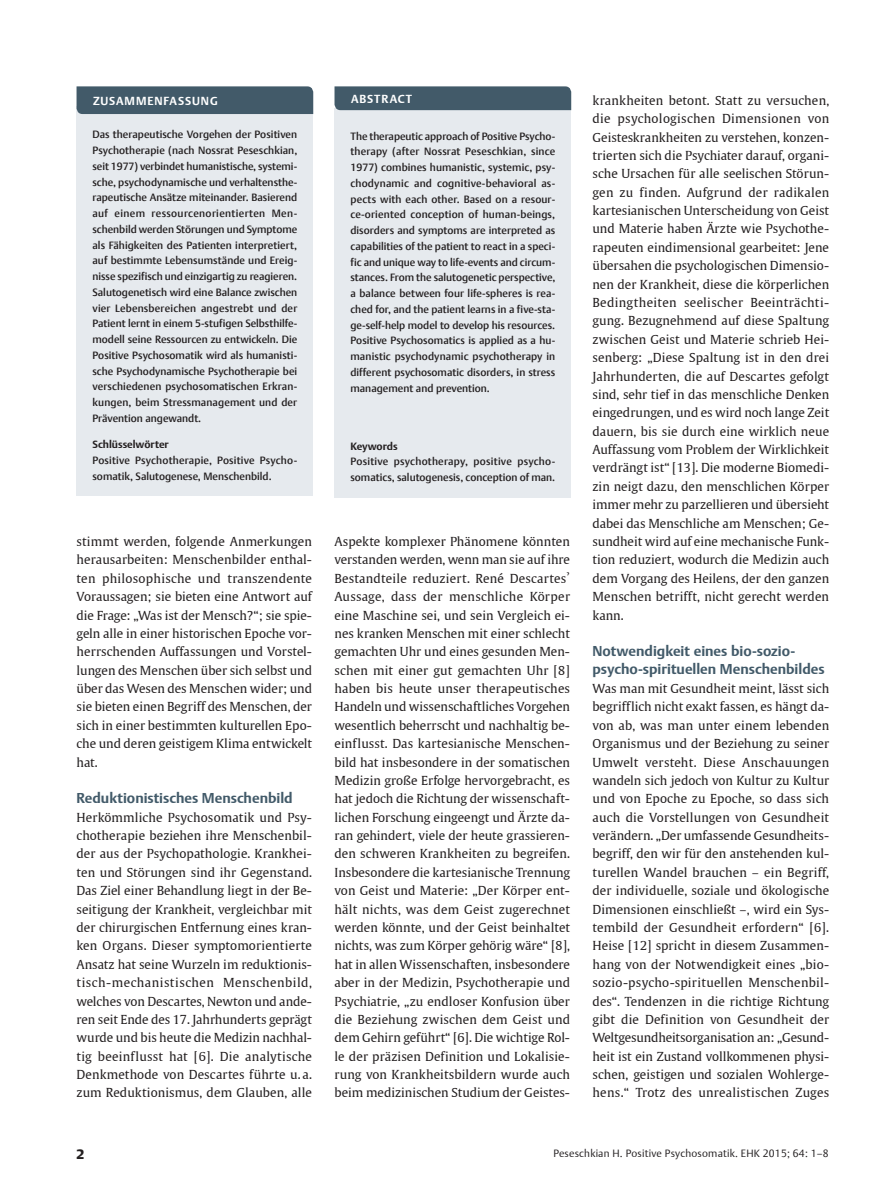
<style>
.page{position:relative;width:893px;height:1191px;background:#fff}
.page>*{position:absolute;margin:0;border:0;box-sizing:border-box;transform-origin:0 0}
.Überschrift_1_1_1{font:700 14.25px/18px "Thieme Argo 2011";color:#425a69}
._03_g1_Mustervorlage{font:900 13.5px "Thieme Argo 2011";color:#231f20}
.Grundschrift{font:12.3px/18.3px "Thieme Gulliver 2011";letter-spacing:.005em;color:#231f20;text-align:justify}
.Grundschrift_Einzug{font:12.3px/18.3px "Thieme Gulliver 2011";color:#231f20;text-align:justify}
.Überschrift_Zusammen{font:700 11.7px "Thieme Argo 2011";letter-spacing:.08em;color:#fff}
.Text_Abstract{font:500 10.5px/15.8px "Thieme Argo 2011";color:#231f20;text-align:justify}
._03_g3_Mustervorlage{font:300 10.5px "Thieme Argo 2011";letter-spacing:.02em;color:#231f20}
.Überschrift_Schlüsse{font:700 10.5px "Thieme Argo 2011";color:#231f20}
</style>
<div class="page">
<div style="left:77px;top:107px;width:236px;height:389px;background:#e6eaee"></div>
<div style="left:77px;top:86px;width:236px;height:28px;background:#425a69"></div>
<div style="left:334px;top:108px;width:237px;height:389px;background:#e6eaee"></div>
<div style="left:334px;top:86px;width:237px;height:24px;background:#425a69"></div>
<p class="Überschrift_Zusammen" style="left:93px;top:93px;width:126px">ZUSAMMENFASSUNG</p>
<p class="Text_Abstract" style="left:92px;top:127px;width:206px">Das therapeutische Vorgehen der Positiven Psychotherapie (nach Nossrat Peseschkian, seit 1977) verbindet humanistische, systemi&shy;sche, psychodynamische und verhaltensthe&shy;rapeutische Ansätze miteinander. Basierend auf einem ressourcenorientierten Men&shy;schenbild werden Störungen und Symptome als Fähigkeiten des Patienten interpretiert, auf bestimmte Lebensumstände und Ereig&shy;nisse spezifisch und einzigartig zu reagieren.<br>Salutogenetisch wird eine Balance zwischen vier Lebensbereichen angestrebt und der Patient lernt in einem 5-stufigen Selbsthilfe&shy;modell seine Ressourcen zu entwickeln. Die Positive Psychosomatik wird als humanisti&shy;sche Psychodynamische Psychotherapie bei verschiedenen psychosomatischen Erkran&shy;kungen, beim Stressmanagement und der Prävention angewandt.</p>
<p class="Überschrift_Schlüsse" style="left:92px;top:437px;width:78px">Schlüsselwörter</p>
<p class="Text_Abstract" style="left:92px;top:452px;width:205px">Positive Psychotherapie, Positive Psycho&shy;somatik, Salutogenese, Menschenbild.</p>
<p class="Grundschrift_Einzug" style="left:77px;top:532px;width:237px">stimmt werden, folgende Anmerkungen herausarbeiten: Menschenbilder enthal&shy;ten philosophische und transzendente Voraussagen; sie bieten eine Antwort auf die Frage: „Was ist der Mensch?“; sie spie&shy;geln alle in einer historischen Epoche vor&shy;herrschenden Auffassungen und Vorstel&shy;lungen des Menschen über sich selbst und über das Wesen des Menschen wider; und sie bieten einen Begriff des Menschen, der sich in einer bestimmten kulturellen Epo&shy;che und deren geistigem Klima entwickelt hat.</p>
<p class="Überschrift_1_1_1" style="left:77px;top:789px;width:218px">Reduktionistisches Menschenbild</p>
<p class="Grundschrift" style="left:77px;top:807px;width:237px">Herkömmliche Psychosomatik und Psy&shy;chotherapie beziehen ihre Menschenbil&shy;der aus der Psychopathologie. Krankhei&shy;ten und Störungen sind ihr Gegenstand.<br>Das Ziel einer Behandlung liegt in der Be&shy;seitigung der Krankheit, vergleichbar mit der chirurgischen Entfernung eines kran&shy;ken Organs. Dieser symptomorientierte Ansatz hat seine Wurzeln im reduktionis&shy;tisch-mechanistischen Menschenbild, welches von Descartes, Newton und ande&shy;ren seit Ende des 17. Jahrhunderts geprägt wurde und bis heute die Medizin nachhal&shy;tig beeinflusst hat [6]. Die analytische Denkmethode von Descartes führte u. a. zum Reduktionismus, dem Glauben, alle</p>
<p class="Überschrift_Zusammen" style="left:351px;top:91px;width:63px">ABSTRACT</p>
<p class="Text_Abstract" style="left:350px;top:128px;width:206px">The therapeutic approach of Positive Psycho&shy;therapy (after Nossrat Peseschkian, since 1977) combines humanistic, systemic, psy&shy;chodynamic and cognitive-behavioral as&shy;pects with each other. Based on a resour&shy;ce-oriented conception of human-beings, disorders and symptoms are interpreted as capabilities of the patient to react in a speci&shy;fic and unique way to life-events and circum&shy;stances. From the salutogenetic perspective, a balance between four life-spheres is rea&shy;ched for, and the patient learns in a five-sta&shy;ge-self-help model to develop his resources.<br>Positive Psychosomatics is applied as a hu&shy;manistic psychodynamic psychotherapy in different psychosomatic disorders, in stress management and prevention.</p>
<p class="Überschrift_Schlüsse" style="left:350px;top:439px;width:49px">Keywords</p>
<p class="Text_Abstract" style="left:350px;top:453px;width:206px">Positive psychotherapy, positive psycho&shy;somatics, salutogenesis, conception of man.</p>
<p class="Grundschrift" style="left:334px;top:532px;width:237px">Aspekte komplexer Phänomene könnten verstanden werden, wenn man sie auf ihre Bestandteile reduziert. René Descartes̉ Aussage, dass der menschliche Körper eine Maschine sei, und sein Vergleich ei&shy;nes kranken Menschen mit einer schlecht gemachten Uhr und eines gesunden Men&shy;schen mit einer gut gemachten Uhr [8] haben bis heute unser therapeutisches Handeln und wissenschaftliches Vorgehen wesentlich beherrscht und nachhaltig be&shy;einflusst. Das kartesianische Menschen&shy;bild hat insbesondere in der somatischen Medizin große Erfolge hervorgebracht, es hat jedoch die Richtung der wissenschaft&shy;lichen Forschung eingeengt und Ärzte da&shy;ran gehindert, viele der heute grassieren&shy;den schweren Krankheiten zu begreifen.<br>Insbesondere die kartesianische Trennung von Geist und Materie: „Der Körper ent&shy;hält nichts, was dem Geist zugerechnet werden könnte, und der Geist beinhaltet nichts, was zum Körper gehörig wäre“ [8], hat in allen Wissenschaften, insbesondere aber in der Medizin, Psychotherapie und Psychiatrie, „zu endloser Konfusion über die Beziehung zwischen dem Geist und dem Gehirn geführt“ [6]. Die wichtige Rol&shy;le der präzisen Definition und Lokalisie&shy;rung von Krankheitsbildern wurde auch beim medizinischen Studium der Geistes-</p>
<p class="Grundschrift" style="left:592px;top:91px;width:238px">krankheiten betont. Statt zu versuchen, die psychologischen Dimensionen von Geisteskrankheiten zu verstehen, konzen&shy;trierten sich die Psychiater darauf, organi&shy;sche Ursachen für alle seelischen Störun&shy;gen zu finden. Aufgrund der radikalen kartesianischen Unterscheidung von Geist und Materie haben Ärzte wie Psychothe&shy;rapeuten eindimensional gearbeitet: Jene übersahen die psychologischen Dimensio&shy;nen der Krankheit, diese die körperlichen Bedingtheiten seelischer Beeinträchti&shy;gung. Bezugnehmend auf diese Spaltung zwischen Geist und Materie schrieb Hei&shy;senberg: „Diese Spaltung ist in den drei Jahrhunderten, die auf Descartes gefolgt sind, sehr tief in das menschliche Denken eingedrungen, und es wird noch lange Zeit dauern, bis sie durch eine wirklich neue Auffassung vom Problem der Wirklichkeit verdrängt ist“ [13]. Die moderne Biomedi&shy;zin neigt dazu, den menschlichen Körper immer mehr zu parzellieren und übersieht dabei das Menschliche am Menschen; Ge&shy;sundheit wird auf eine mechanische Funk&shy;tion reduziert, wodurch die Medizin auch dem Vorgang des Heilens, der den ganzen Menschen betrifft, nicht gerecht werden kann.</p>
<p class="Überschrift_1_1_1" style="left:592px;top:642px;width:234px">Notwendigkeit eines bio-sozio-- psycho-spirituellen Menschenbildes</p>
<p class="Grundschrift" style="left:592px;top:679px;width:238px">Was man mit Gesundheit meint, lässt sich begrifflich nicht exakt fassen, es hängt da&shy;von ab, was man unter einem lebenden Organismus und der Beziehung zu seiner Umwelt versteht. Diese Anschauungen wandeln sich jedoch von Kultur zu Kultur und von Epoche zu Epoche, so dass sich auch die Vorstellungen von Gesundheit verändern. „Der umfassende Gesundheits&shy;begriff, den wir für den anstehenden kul&shy;turellen Wandel brauchen – ein Begriff, der individuelle, soziale und ökologische Dimensionen einschließt –, wird ein Sys&shy;tembild der Gesundheit erfordern“ [6].<br>Heise [12] spricht in diesem Zusammen&shy;hang von der Notwendigkeit eines „bio&shy;sozio-psycho-spirituellen Menschenbil&shy;des“. Tendenzen in die richtige Richtung gibt die Definition von Gesundheit der Weltgesundheitsorganisation an: „Gesund&shy;heit ist ein Zustand vollkommenen physi&shy;schen, geistigen und sozialen Wohlerge&shy;hens.“ Trotz des unrealistischen Zuges</p>
<p class="_03_g1_Mustervorlage" style="left:77px;top:1145px;width:9px">2</p>
<p class="_03_g3_Mustervorlage" style="left:553px;top:1146px;width:277px">Peseschkian H. Positive Psychosomatik. EHK 2015; 64: 1–8</p>
</div>
